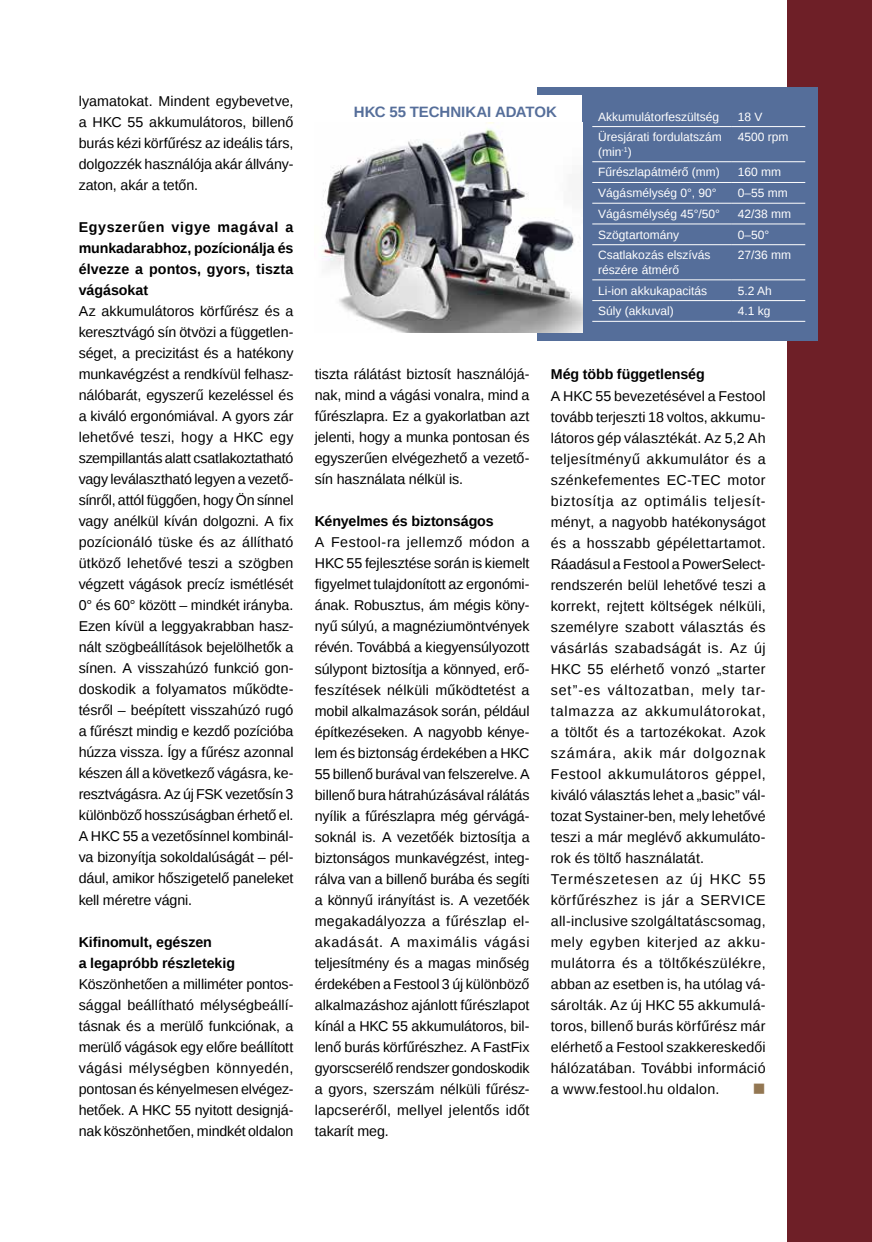
<style>
.page{position:relative;width:872px;height:1242px;background:#fff}
.page>*{position:absolute;margin:0;border:0;box-sizing:border-box;transform-origin:0 0}
.t1{font:21px "Liberation Sans";color:#937752}
.t2{font:700 15px "Liberation Sans";letter-spacing:-.005em;color:#556e9a}
.t3{font:14.25px/21px "Liberation Sans";letter-spacing:.015em;color:#000;text-align:justify}
.t4{font:700 14.25px/21px "Liberation Sans";letter-spacing:-.005em;color:#000;text-align:justify}
.t5{font:12px/14.4px "Liberation Sans";color:#fff}
</style>
<div class="page">
<div style="left:787px;top:0;width:85px;height:1242px;background:#6e1f27"></div>
<div style="left:537px;top:87px;width:280px;height:254px;background:#556e9a"></div>
<hr style="left:592px;top:126px;width:140px;height:1px;background:#fff">
<hr style="left:732px;top:126px;width:73px;height:1px;background:#fff">
<hr style="left:592px;top:161px;width:140px;height:1px;background:#fff">
<hr style="left:732px;top:161px;width:73px;height:1px;background:#fff">
<hr style="left:592px;top:182px;width:140px;height:1px;background:#fff">
<hr style="left:732px;top:182px;width:73px;height:1px;background:#fff">
<hr style="left:592px;top:203px;width:140px;height:1px;background:#fff">
<hr style="left:732px;top:203px;width:73px;height:1px;background:#fff">
<hr style="left:592px;top:224px;width:140px;height:1px;background:#fff">
<hr style="left:732px;top:224px;width:73px;height:1px;background:#fff">
<hr style="left:592px;top:244px;width:140px;height:1px;background:#fff">
<hr style="left:732px;top:244px;width:73px;height:1px;background:#fff">
<hr style="left:592px;top:280px;width:140px;height:1px;background:#fff">
<hr style="left:732px;top:280px;width:73px;height:1px;background:#fff">
<hr style="left:592px;top:300px;width:140px;height:1px;background:#fff">
<hr style="left:732px;top:300px;width:73px;height:1px;background:#fff">
<hr style="left:592px;top:321px;width:140px;height:1px;background:#fff">
<hr style="left:732px;top:321px;width:73px;height:1px;background:#fff">
<div style="left:315px;top:95px;width:267px;height:238px;background:#fff"></div>
<img style="left:322px;top:122px;width:260px;height:211px">
<p class="t3" style="left:79px;top:91px;width:216px">lyamatokat. Mindent egybevetve, a HKC 55 akkumulátoros, billenő burás kézi körfűrész az ideális társ, dolgozzék használója akár állvány&shy;zaton, akár a tetőn.</p>
<p class="t4" style="left:79px;top:216px;width:216px">Egyszerűen vigye magával a munkadarabhoz, pozícionálja és élvezze a pontos, gyors, tiszta vágásokat</p>
<p class="t3" style="left:79px;top:301px;width:216px">Az akkumulátoros körfűrész és a keresztvágó sín ötvözi a független&shy;séget, a precizitást és a hatékony munkavégzést a rendkívül felhasz&shy;nálóbarát, egyszerű kezeléssel és a kiváló ergonómiával. A gyors zár lehetővé teszi, hogy a HKC egy szempillantás alatt csatlakoztatható vagy leválasztható legyen a vezető&shy;sínről, attól függően, hogy Ön sínnel vagy anélkül kíván dolgozni. A fix pozícionáló tüske és az állítható ütköző lehetővé teszi a szögben végzett vágások precíz ismétlését 0° és 60° között – mindkét irányba.<br>Ezen kívül a leggyakrabban hasz&shy;nált szögbeállítások bejelölhetők a sínen. A visszahúzó funkció gon&shy;doskodik a folyamatos működte&shy;tésről – beépített visszahúzó rugó a fűrészt mindig e kezdő pozícióba húzza vissza. Így a fűrész azonnal készen áll a következő vágásra, ke&shy;resztvágásra. Az új FSK vezetősín 3 különböző hosszúságban érhető el.<br>A HKC 55 a vezetősínnel kombinál&shy;va bizonyítja sokoldalúságát – pél&shy;dául, amikor hőszigetelő paneleket kell méretre vágni.</p>
<p class="t4" style="left:79px;top:930px;width:158px">Kifinomult, egészen<br>a legapróbb részletekig</p>
<p class="t3" style="left:79px;top:973px;width:216px">Köszönhetően a milliméter pontos&shy;sággal beállítható mélységbeállí&shy;tásnak és a merülő funkciónak, a merülő vágások egy előre beállított vágási mélységben könnyedén, pontosan és kényelmesen elvégez&shy;hetőek. A HKC 55 nyitott designjá&shy;nak köszönhetően, mindkét oldalon</p>
<p class="t2" style="left:354px;top:101px;width:204px">HKC 55 TECHNIKAI ADATOK</p>
<p class="t5" style="left:598px;top:110px;width:122px">Akkumulátorfeszültség</p>
<p class="t5" style="left:738px;top:110px;width:26px">18 V</p>
<p class="t5" style="left:598px;top:130px;width:125px">Üresjárati fordulatszám (min<sup>-1</sup>)</p>
<p class="t5" style="left:738px;top:130px;width:52px">4500 rpm</p>
<p class="t5" style="left:598px;top:166px;width:123px">Fűrészlapátmérő (mm)</p>
<p class="t5" style="left:738px;top:166px;width:45px">160 mm</p>
<p class="t5" style="left:598px;top:186px;width:120px">Vágásmélység 0°, 90°</p>
<p class="t5" style="left:738px;top:186px;width:52px">0–55 mm</p>
<p class="t5" style="left:598px;top:207px;width:123px">Vágásmélység 45°/50°</p>
<p class="t5" style="left:738px;top:207px;width:55px">42/38 mm</p>
<p class="t5" style="left:598px;top:228px;width:82px">Szögtartomány</p>
<p class="t5" style="left:738px;top:228px;width:33px">0–50°</p>
<p class="t5" style="left:598px;top:249px;width:114px">Csatlakozás elszívás részére átmérő</p>
<p class="t5" style="left:738px;top:249px;width:55px">27/36 mm</p>
<p class="t5" style="left:598px;top:284px;width:110px">Li-ion akkukapacitás</p>
<p class="t5" style="left:738px;top:284px;width:36px">5.2 Ah</p>
<p class="t5" style="left:598px;top:304px;width:77px">Súly (akkuval)</p>
<p class="t5" style="left:738px;top:304px;width:34px">4.1 kg</p>
<p class="t3" style="left:315px;top:364px;width:216px">tiszta rálátást biztosít használójá&shy;nak, mind a vágási vonalra, mind a fűrészlapra. Ez a gyakorlatban azt jelenti, hogy a munka pontosan és egyszerűen elvégezhető a vezető&shy;sín használata nélkül is.</p>
<p class="t4" style="left:315px;top:511px;width:180px">Kényelmes és biztonságos</p>
<p class="t3" style="left:315px;top:532px;width:216px">A Festool-ra jellemző módon a HKC 55 fejlesztése során is kiemelt figyelmet tulajdonított az ergonómi&shy;ának. Robusztus, ám mégis kön - nyű súlyú, a magnéziumöntvények révén. Továbbá a kiegyensúlyozott súlypont biztosítja a könnyed, erő&shy;feszítések nélküli működtetést a mobil alkalmazások során, például építkezéseken. A nagyobb kénye&shy;lem és biztonság érdekében a HKC 55 billenő burával van felszerelve. A billenő bura hátrahúzásával rálátás nyílik a fűrészlapra még gérvágá&shy;soknál is. A vezetőék biztosítja a biztonságos munkavégzést, integ&shy;rálva van a billenő burába és segíti a könnyű irányítást is. A vezetőék megakadályozza a fűrészlap el&shy;akadását. A maximális vágási teljesítmény és a magas minőség érdekében a Festool 3 új különböző alkalmazáshoz ajánlott fűrészlapot kínál a HKC 55 akkumulátoros, bil&shy;lenő burás körfűrészhez. A FastFix gyorscserélő rendszer gondoskodik a gyors, szerszám nélküli fűrész&shy;lapcseréről, mellyel jelentős időt takarít meg.</p>
<p class="t4" style="left:551px;top:364px;width:156px">Még több függetlenség</p>
<p class="t3" style="left:551px;top:386px;width:216px;text-align:left">A HKC 55 bevezetésével a Festool tovább terjeszti 18 voltos, akkumu&shy;látoros gép választékát. Az 5,2 Ah teljesítményű akkumulátor és a szénkefementes EC-TEC motor biztosítja az optimális teljesít&shy;ményt, a nagyobb hatékonyságot és a hosszabb gépélettartamot.<br>Ráadásul a Festool a PowerSelect&shy;rendszerén belül lehetővé teszi a korrekt, rejtett költségek nélküli, személyre szabott választás és vásárlás szabadságát is. Az új<br>HKC 55 elérhető vonzó „starter set”-es változatban, mely tar&shy;talmazza az akkumulátorokat, a töltőt és a tartozékokat. Azok számára, akik már dolgoznak<br>Festool akkumulátoros géppel, kiváló választás lehet a „basic” vál&shy;tozat Systainer-ben, mely lehetővé teszi a már meglévő akkumuláto&shy;rok és töltő használatát.<br>Természetesen az új HKC 55 körfűrészhez is jár a SERVICE all-inclusive szolgáltatáscsomag, mely egyben kiterjed az akku&shy;mulátorra és a töltőkészülékre, abban az esetben is, ha utólag vá&shy;sárolták. Az új HKC 55 akkumulá&shy;toros, billenő burás körfűrész már elérhető a Festool szakkereskedői hálózatában. További információ a www.festool.hu oldalon.</p>
<h1 class="t1" style="left:753px;top:1075px;width:14px">■</h1>
</div>
